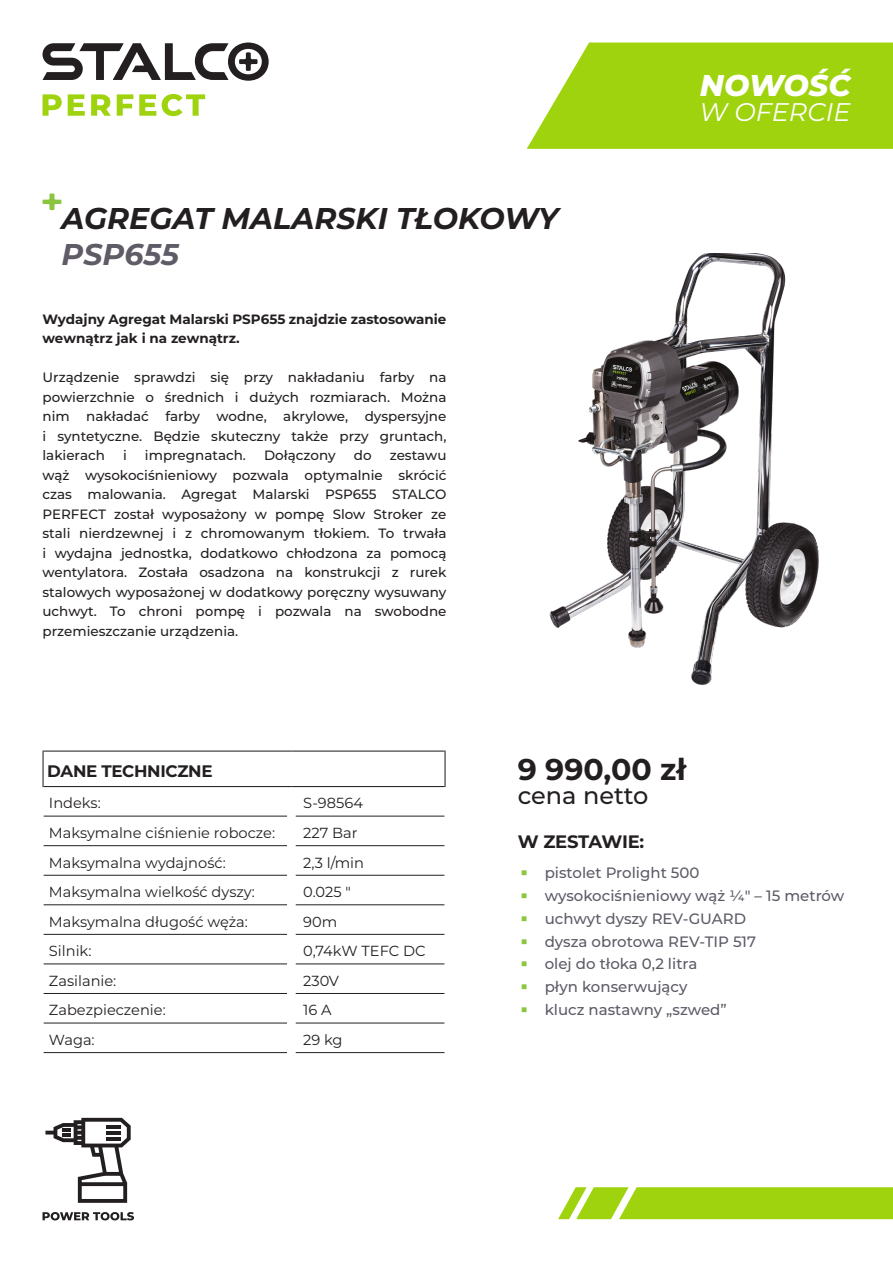
<style>
.page{position:relative;width:893px;height:1263px;background:#fff}
.page>*{position:absolute;margin:0;border:0;box-sizing:border-box;transform-origin:0 0}
.nazwa_produktu{font:italic 700 30px/36px "Montserrat";color:#231f20}
.właściwości{font:700 30px "Montserrat";color:#231f20}
.t1{font:italic 800 30px "Montserrat";color:#fff}
.t2{font:italic 25.5px "Montserrat";color:#fff}
.właściwości-2{font:500 24px "Montserrat";color:#231f20}
.opisy{font:700 18px "Montserrat";letter-spacing:-.02em;color:#231f20}
.do_lewej{font:700 16.65px "Montserrat";letter-spacing:-.02em;color:#231f20}
.t3{font:500 15px "Montserrat";color:#5f5b67}
.opisy-2{font:14.55px "Montserrat";color:#231f20}
.opisy-3{font:500 13.5px/19.5px "Montserrat";color:#231f20;text-align:justify}
.opisy-4{font:700 13.5px/19.5px "Montserrat";color:#231f20}
.s1{color:#5f5b67}
.s2{font-family:"Leelawadee UI";font-weight:400;color:#8bc63e}
</style>
<div class="page">
<svg style="left:43px;top:94px;width:19px;height:22px"></svg>
<svg style="left:68px;top:94px;width:17px;height:22px"></svg>
<svg style="left:91px;top:94px;width:20px;height:22px"></svg>
<svg style="left:117px;top:94px;width:16px;height:22px"></svg>
<svg style="left:139px;top:94px;width:17px;height:22px"></svg>
<svg style="left:162px;top:94px;width:43px;height:22px"></svg>
<svg style="left:43px;top:43px;width:226px;height:38px"></svg>
<svg style="left:527px;top:43px;width:366px;height:106px;background:#a7d622"></svg>
<svg style="left:558px;top:1187px;width:335px;height:32px;background:#a6d620"></svg>
<svg style="left:43px;top:1212px;width:91px;height:8px"></svg>
<svg style="left:45px;top:1118px;width:86px;height:85px"></svg>
<svg style="left:43px;top:193px;width:18px;height:17px"></svg>
<img style="left:549px;top:253px;width:270px;height:432px">
<hr style="left:43px;top:816px;width:244px;height:1px;background:#231f20">
<hr style="left:295px;top:816px;width:150px;height:1px;background:#231f20">
<hr style="left:43px;top:845px;width:244px;height:1px;background:#231f20">
<hr style="left:295px;top:845px;width:150px;height:1px;background:#231f20">
<hr style="left:43px;top:875px;width:244px;height:1px;background:#231f20">
<hr style="left:295px;top:875px;width:150px;height:1px;background:#231f20">
<hr style="left:43px;top:904px;width:244px;height:1px;background:#231f20">
<hr style="left:295px;top:904px;width:150px;height:1px;background:#231f20">
<hr style="left:43px;top:934px;width:244px;height:1px;background:#231f20">
<hr style="left:295px;top:934px;width:150px;height:1px;background:#231f20">
<hr style="left:43px;top:964px;width:244px;height:1px;background:#231f20">
<hr style="left:295px;top:964px;width:150px;height:1px;background:#231f20">
<hr style="left:43px;top:993px;width:244px;height:1px;background:#231f20">
<hr style="left:295px;top:993px;width:150px;height:1px;background:#231f20">
<hr style="left:43px;top:1023px;width:244px;height:1px;background:#231f20">
<hr style="left:295px;top:1023px;width:150px;height:1px;background:#231f20">
<hr style="left:43px;top:1052px;width:244px;height:1px;background:#231f20">
<hr style="left:295px;top:1052px;width:150px;height:1px;background:#231f20">
<hr style="left:43px;top:816px;width:1px;height:30px;background:#fff">
<hr style="left:43px;top:875px;width:1px;height:30px;background:#fff">
<hr style="left:43px;top:934px;width:1px;height:30px;background:#fff">
<hr style="left:43px;top:993px;width:1px;height:30px;background:#fff">
<hr style="left:43px;top:1023px;width:1px;height:30px;background:#fff">
<hr style="left:444px;top:750px;width:2px;height:37px;background:#231f20">
<hr style="left:43px;top:750px;width:1px;height:37px;background:#231f20">
<hr style="left:44px;top:750px;width:247px;height:2px;background:#231f20">
<hr style="left:291px;top:750px;width:153px;height:2px;background:#231f20">
<hr style="left:44px;top:786px;width:247px;height:1px;background:#231f20">
<hr style="left:291px;top:786px;width:153px;height:1px;background:#231f20">
<p class="nazwa_produktu" style="left:61px;top:199px;width:499px">AGREGAT MALARSKI TŁOKOWY<br><span class="s1">PSP655</span></p>
<p class="opisy-4" style="left:43px;top:308px;width:405px">Wydajny Agregat Malarski PSP655 znajdzie zastosowanie wewnątrz jak i na zewnątrz.</p>
<p class="opisy-3" style="left:43px;top:367px;width:405px">Urządzenie sprawdzi się przy nakładaniu farby na powierzchnie o średnich i dużych rozmiarach. Można nim nakładać farby wodne, akrylowe, dyspersyjne i syntetyczne. Będzie skuteczny także przy gruntach, lakierach</p>
<p class="opisy-3" style="left:123px;top:445px;width:5px">i</p>
<p class="opisy-3" style="left:145px;top:445px;width:103px">impregnatach.</p>
<p class="opisy-3" style="left:264px;top:445px;width:73px">Dołączony</p>
<p class="opisy-3" style="left:354px;top:445px;width:19px">do</p>
<p class="opisy-3" style="left:43px;top:445px;width:405px;text-indent:347px">zestawu wąż wysokociśnieniowy pozwala optymalnie skrócić czas malowania. Agregat Malarski PSP655 STALCO PERFECT został wyposażony w pompę Slow Stroker ze stali nierdzewnej i z chromowanym tłokiem. To trwała i wydajna jednostka, dodatkowo chłodzona za pomocą wentylatora. Została osadzona na konstrukcji z rurek stalowych wyposażonej w dodatkowy poręczny wysuwany uchwyt. To chroni pompę i pozwala na swobodne przemieszczanie urządzenia.</p>
<h1 class="t1" style="left:700px;top:63px;width:152px">NOWOŚĆ</h1>
<h2 class="t2" style="left:699px;top:95px;width:152px">W OFERCIE</h2>
<p class="do_lewej" style="left:47px;top:759px;width:167px">DANE TECHNICZNE</p>
<p class="opisy-2" style="left:49px;top:793px;width:53px">Indeks:</p>
<p class="opisy-2" style="left:303px;top:793px;width:61px">S-98564</p>
<p class="opisy-2" style="left:49px;top:823px;width:228px">Maksymalne ciśnienie robocze:</p>
<p class="opisy-2" style="left:303px;top:823px;width:56px">227 Bar</p>
<p class="opisy-2" style="left:49px;top:852px;width:178px">Maksymalna wydajność:</p>
<p class="opisy-2" style="left:303px;top:852px;width:62px">2,3 l/min</p>
<p class="opisy-2" style="left:49px;top:882px;width:207px">Maksymalna wielkość dyszy:</p>
<p class="opisy-2" style="left:303px;top:882px;width:49px">0.025 ″</p>
<p class="opisy-2" style="left:49px;top:911px;width:201px">Maksymalna długość węża:</p>
<p class="opisy-2" style="left:303px;top:911px;width:36px">90m</p>
<p class="opisy-2" style="left:49px;top:941px;width:44px">Silnik:</p>
<p class="opisy-2" style="left:303px;top:941px;width:124px">0,74kW TEFC DC</p>
<p class="opisy-2" style="left:49px;top:970px;width:69px">Zasilanie:</p>
<p class="opisy-2" style="left:303px;top:970px;width:38px">230V</p>
<p class="opisy-2" style="left:49px;top:1000px;width:118px">Zabezpieczenie:</p>
<p class="opisy-2" style="left:303px;top:1000px;width:30px">16 A</p>
<p class="opisy-2" style="left:49px;top:1030px;width:47px">Waga:</p>
<p class="opisy-2" style="left:303px;top:1030px;width:41px">29 kg</p>
<p class="właściwości" style="left:518px;top:747px;width:170px">9 990,00 zł</p>
<p class="właściwości-2" style="left:518px;top:779px;width:132px">cena netto</p>
<p class="opisy" style="left:518px;top:828px;width:128px">W ZESTAWIE:</p>
<p class="t3" style="left:518px;top:862px;width:183px"><span class="s2">◾</span> pistolet Prolight 500</p>
<p class="t3" style="left:518px;top:885px;width:328px"><span class="s2">◾</span> wysokociśnieniowy wąż ¼″ – 15 metrów</p>
<p class="t3" style="left:518px;top:908px;width:230px"><span class="s2">◾</span> uchwyt dyszy REV-GUARD</p>
<p class="t3" style="left:518px;top:931px;width:240px"><span class="s2">◾</span> dysza obrotowa REV-TIP 517</p>
<p class="t3" style="left:518px;top:954px;width:181px"><span class="s2">◾</span> olej do tłoka 0,2 litra</p>
<p class="t3" style="left:518px;top:976px;width:171px"><span class="s2">◾</span> płyn konserwujący</p>
<p class="t3" style="left:518px;top:999px;width:210px"><span class="s2">◾</span> klucz nastawny „szwed”</p>
</div>
